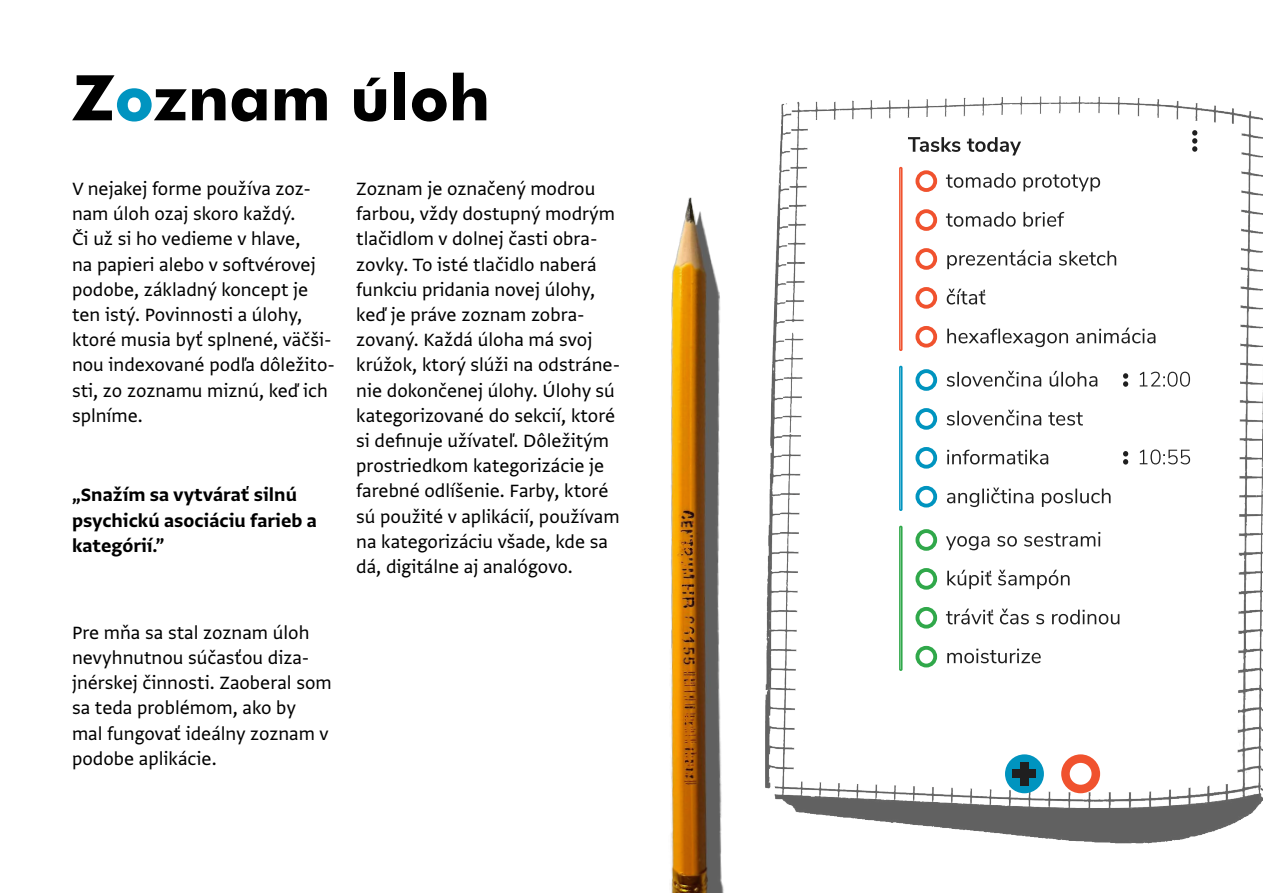
<style>
.page{position:relative;width:1263px;height:893px;background:#fff}
.page>*{position:absolute;margin:0;border:0;box-sizing:border-box;transform-origin:0 0}
.t1{font:700 63px "Futura";color:#000}
.t2{font:21px/25.2px "Greta Sans Pro";color:#000}
.t3{font:21px/25.2px "Greta Sans Pro Bld";color:#000}
.s1{color:#0094c0}
</style>
<div class="page">
<img style="left:765px;top:97px;width:498px;height:747px">
<div style="left:899px;top:167px;width:3px;height:184px;border:2px solid #f0522e"></div>
<div style="left:915px;top:170px;width:22px;height:22px;border:4px solid #f0522e;border-radius:50%"></div>
<svg style="left:946px;top:173px;width:154px;height:18px"></svg>
<div style="left:915px;top:209px;width:22px;height:22px;border:4px solid #f0522e;border-radius:50%"></div>
<svg style="left:946px;top:212px;width:118px;height:15px"></svg>
<div style="left:915px;top:248px;width:22px;height:22px;border:4px solid #f0522e;border-radius:50%"></div>
<svg style="left:947px;top:250px;width:169px;height:19px"></svg>
<div style="left:915px;top:287px;width:22px;height:22px;border:4px solid #f0522e;border-radius:50%"></div>
<svg style="left:947px;top:289px;width:38px;height:15px"></svg>
<div style="left:915px;top:326px;width:22px;height:22px;border:4px solid #f0522e;border-radius:50%"></div>
<svg style="left:947px;top:328px;width:208px;height:19px"></svg>
<div style="left:899px;top:366px;width:3px;height:145px;border:2px solid #0094bf"></div>
<div style="left:915px;top:369px;width:22px;height:22px;border:4px solid #0094bf;border-radius:50%"></div>
<svg style="left:947px;top:371px;width:150px;height:16px"></svg>
<svg style="left:1123px;top:373px;width:5px;height:14px"></svg>
<svg style="left:1140px;top:372px;width:50px;height:15px"></svg>
<div style="left:915px;top:408px;width:22px;height:22px;border:4px solid #0094bf;border-radius:50%"></div>
<svg style="left:947px;top:410px;width:136px;height:16px"></svg>
<div style="left:915px;top:447px;width:22px;height:22px;border:4px solid #0094bf;border-radius:50%"></div>
<svg style="left:947px;top:450px;width:101px;height:14px"></svg>
<svg style="left:1123px;top:451px;width:5px;height:14px"></svg>
<svg style="left:1140px;top:449px;width:50px;height:15px"></svg>
<div style="left:915px;top:486px;width:22px;height:21px;border:4px solid #0094bf;border-radius:50%"></div>
<svg style="left:947px;top:488px;width:163px;height:19px"></svg>
<div style="left:899px;top:526px;width:3px;height:145px;border:2px solid #30a84a"></div>
<div style="left:915px;top:529px;width:22px;height:22px;border:4px solid #30a84a;border-radius:50%"></div>
<svg style="left:946px;top:532px;width:154px;height:18px"></svg>
<div style="left:915px;top:568px;width:22px;height:22px;border:4px solid #30a84a;border-radius:50%"></div>
<svg style="left:947px;top:570px;width:122px;height:19px"></svg>
<div style="left:915px;top:607px;width:22px;height:22px;border:4px solid #30a84a;border-radius:50%"></div>
<svg style="left:946px;top:609px;width:173px;height:15px"></svg>
<div style="left:915px;top:646px;width:22px;height:21px;border:4px solid #30a84a;border-radius:50%"></div>
<svg style="left:947px;top:649px;width:94px;height:14px"></svg>
<svg style="left:908px;top:137px;width:113px;height:18px"></svg>
<svg style="left:1192px;top:130px;width:5px;height:22px"></svg>
<svg style="left:1005px;top:754px;width:39px;height:39px"></svg>
<div style="left:1013px;top:770px;width:23px;height:8px;background:#1f1f1f"></div>
<div style="left:1020px;top:762px;width:9px;height:23px;background:#1f1f1f"></div>
<svg style="left:1061px;top:754px;width:39px;height:39px"></svg>
<img style="left:670px;top:197px;width:54px;height:696px">
<svg style="left:366px;top:78px;width:15px;height:8px"></svg>
<h1 class="t1" style="left:72px;top:52px;width:420px">Z<span class="s1">o</span>znam uloh</h1>
<p class="t2" style="left:72px;top:174px;width:265px">V nejakej forme používa zoz&shy;nam úloh ozaj skoro každý.<br>Či už si ho vedieme v hlave,<br>na papieri alebo v softvérovej podobe, základný koncept je ten istý. Povinnosti a úlohy, ktoré musia byť splnené, väčši&shy;nou indexované podľa dôležito&shy;sti, zo zoznamu miznú, keď ich splníme.</p>
<p class="t2" style="left:356px;top:174px;width:265px">Zoznam je označený modrou farbou, vždy dostupný modrým tlačidlom v dolnej časti obra&shy;zovky. To isté tlačidlo naberá funkciu pridania novej úlohy, keď je práve zoznam zobra&shy;zovaný. Každá úloha má svoj krúžok, ktorý slúži na odstráne&shy;nie dokončenej úlohy. Úlohy sú kategorizované do sekcií, ktoré si definuje užívateľ. Dôležitým prostriedkom kategorizácie je farebné odlíšenie. Farby, ktoré sú použité v aplikácií, používam na kategorizáciu všade, kde sa dá, digitálne aj analógovo.</p>
<p class="t3" style="left:72px;top:481px;width:246px">„Snažím sa vytvárať silnú psychickú asociáciu farieb a kategórií.”</p>
<p class="t2" style="left:72px;top:618px;width:261px">Pre mňa sa stal zoznam úloh nevyhnutnou súčasťou diza&shy;jnérskej činnosti. Zaoberal som sa teda problémom, ako by mal fungovať ideálny zoznam v podobe aplikácie.</p>
</div>
